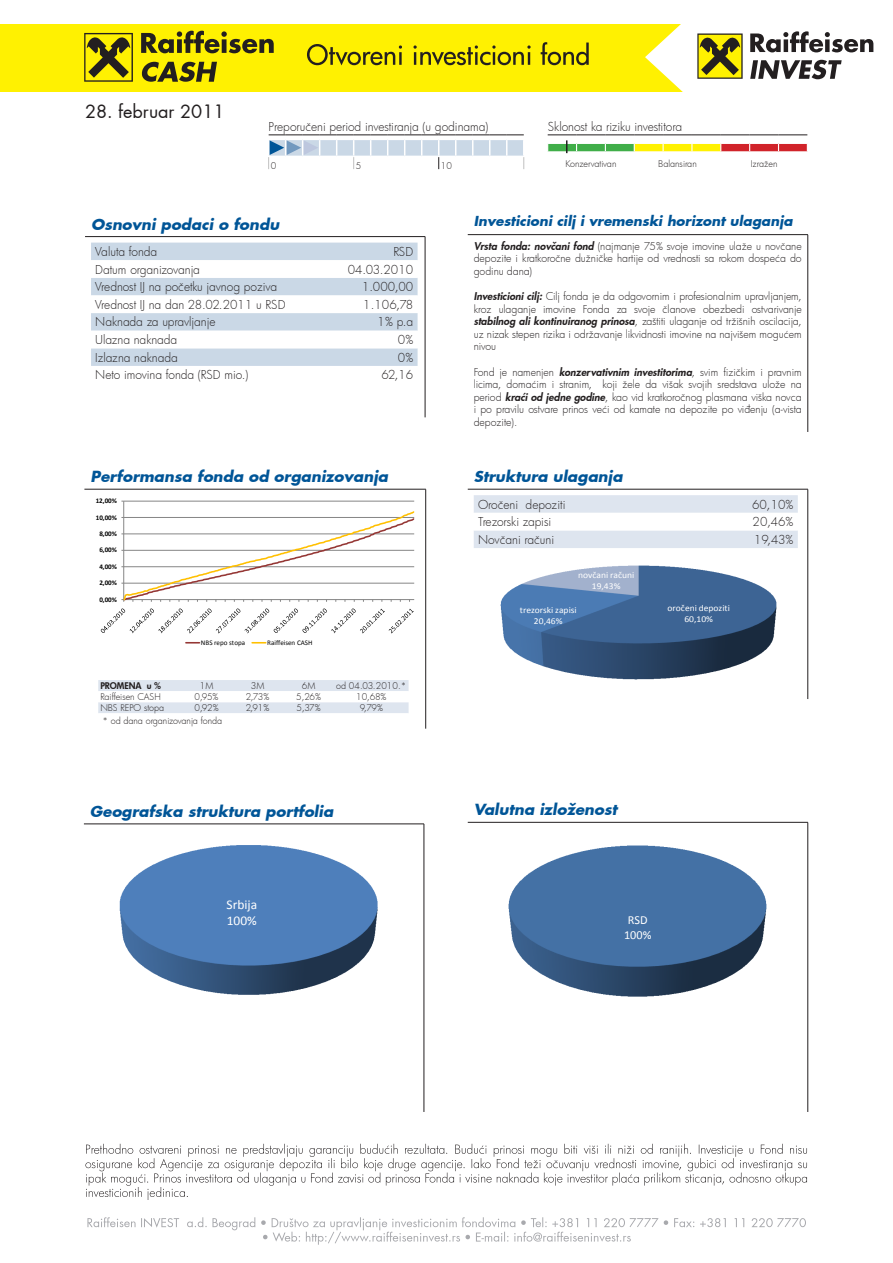
<style>
.page{position:relative;width:893px;height:1263px;background:#fff}
.page>*{position:absolute;margin:0;border:0;box-sizing:border-box;transform-origin:0 0}
.t1{font:18px "Futura CE";color:#231f20}
.t2{font:italic 700 15px "Futura CE";color:#005597}
.t3{font:italic 700 13.5px "Futura CE";color:#005597}
.t4{font:13.35px/16.2px "Calibri";color:#fff}
.t5{font:12.3px/15px "Calibri";color:#fff;text-align:center}
.t6{font:300 12px "Futura";letter-spacing:-.005em;color:#231f20}
.t7{font:300 10.5px/12.6px "Futura";color:#231f20;text-align:justify}
.t8{font:300 9px "Futura";color:#231f20}
.t9{font:9px/10.9px "Calibri";color:#fff;text-align:center;scale:1.06 1}
.t10{font:800 9px "Futura";letter-spacing:-.005em;color:#231f20}
.t11{font:700 7.05px "Calibri";color:#000}
.t12{font:7.05px "Calibri";color:#000}
.s1{font-family:"Futura CE";font-weight:800;font-style:italic}
</style>
<div class="page">
<hr style="left:85px;top:236px;width:340px;height:1px;background:#231f20">
<hr style="left:425px;top:237px;width:1px;height:180px;background:#231f20">
<svg style="left:91px;top:243px;width:327px;height:123px"></svg>
<hr style="left:468px;top:234px;width:340px;height:1px;background:#231f20">
<hr style="left:807px;top:235px;width:1px;height:197px;background:#231f20">
<hr style="left:84px;top:489px;width:342px;height:1px;background:#231f20">
<hr style="left:425px;top:489px;width:1px;height:240px;background:#231f20">
<hr style="left:124px;top:501px;width:290px;height:1px;background:#868686">
<hr style="left:123px;top:501px;width:1px;height:99px;background:#868686">
<svg style="left:121px;top:510px;width:294px;height:92px"></svg>
<svg style="left:101px;top:608px;width:313px;height:25px"></svg>
<svg style="left:186px;top:642px;width:13px;height:1px"></svg>
<svg style="left:252px;top:642px;width:14px;height:1px"></svg>
<hr style="left:468px;top:822px;width:340px;height:1px;background:#231f20">
<hr style="left:807px;top:822px;width:1px;height:290px;background:#231f20">
<img style="left:508px;top:845px;width:259px;height:152px">
<hr style="left:84px;top:824px;width:340px;height:1px;background:#231f20">
<hr style="left:424px;top:824px;width:1px;height:288px;background:#231f20">
<img style="left:119px;top:845px;width:259px;height:150px">
<hr style="left:468px;top:489px;width:340px;height:1px;background:#231f20">
<hr style="left:807px;top:489px;width:1px;height:210px;background:#231f20">
<svg style="left:474px;top:495px;width:324px;height:53px"></svg>
<img style="left:500px;top:565px;width:277px;height:115px">
<svg style="left:85px;top:1144px;width:722px;height:56px"></svg>
<svg style="left:98px;top:680px;width:311px;height:33px"></svg>
<div style="left:0;top:24px;width:893px;height:67px;background:#fff101"></div>
<svg style="left:645px;top:24px;width:248px;height:252px"></svg>
<svg style="left:697px;top:33px;width:46px;height:46px"></svg>
<div style="left:699px;top:35px;width:42px;height:43px;background:#fff101"></div>
<svg style="left:700px;top:37px;width:40px;height:38px"></svg>
<svg style="left:750px;top:31px;width:123px;height:21px;background:#999798"></svg>
<svg style="left:750px;top:60px;width:92px;height:19px;background:#888686"></svg>
<svg style="left:87px;top:1217px;width:719px;height:28px"></svg>
<svg style="left:307px;top:42px;width:282px;height:23px"></svg>
<svg style="left:268px;top:135px;width:256px;height:34px"></svg>
<svg style="left:547px;top:135px;width:261px;height:18px"></svg>
<div style="left:84px;top:33px;width:49px;height:49px;background:#706915"></div>
<div style="left:85px;top:34px;width:47px;height:46px;background:#fff101"></div>
<svg style="left:87px;top:37px;width:43px;height:41px"></svg>
<svg style="left:141px;top:31px;width:133px;height:22px"></svg>
<svg style="left:142px;top:62px;width:75px;height:20px"></svg>
<p class="t1" style="left:85px;top:100px;width:141px">28. februar 2011</p>
<p class="t6" style="left:269px;top:118px;width:221px">Preporučeni period investiranja (u godinama)</p>
<p class="t8" style="left:271px;top:160px;width:7px">0</p>
<p class="t8" style="left:356px;top:160px;width:7px">5</p>
<p class="t8" style="left:441px;top:160px;width:13px">10</p>
<p class="t6" style="left:548px;top:118px;width:136px">Sklonost ka riziku investitora</p>
<p class="t8" style="left:565px;top:158px;width:52px">Konzervativan</p>
<p class="t8" style="left:658px;top:158px;width:40px">Balansiran</p>
<p class="t8" style="left:751px;top:158px;width:28px">Izražen</p>
<p class="t2" style="left:91px;top:213px;width:190px">Osnovni podaci o fondu</p>
<p class="t6" style="left:95px;top:243px;width:63px">Valuta fonda</p>
<p class="t6" style="left:393px;top:243px;width:21px">RSD</p>
<p class="t6" style="left:95px;top:261px;width:106px">Datum organizovanja</p>
<p class="t6" style="left:348px;top:261px;width:67px">04.03.2010</p>
<p class="t6" style="left:95px;top:279px;width:183px">Vrednost IJ na početku javnog poziva</p>
<p class="t6" style="left:362px;top:279px;width:53px">1.000,00</p>
<p class="t6" style="left:95px;top:296px;width:192px">Vrednost IJ na dan 28.02.2011 u RSD</p>
<p class="t6" style="left:363px;top:296px;width:52px">1.106,78</p>
<p class="t6" style="left:95px;top:314px;width:122px">Naknada za upravljanje</p>
<p class="t6" style="left:378px;top:314px;width:37px">1% p.a</p>
<p class="t6" style="left:95px;top:332px;width:84px">Ulazna naknada</p>
<p class="t6" style="left:398px;top:332px;width:17px">0%</p>
<p class="t6" style="left:95px;top:349px;width:84px">Izlazna naknada</p>
<p class="t6" style="left:398px;top:349px;width:17px">0%</p>
<p class="t6" style="left:95px;top:367px;width:155px">Neto imovina fonda (RSD mio.)</p>
<p class="t6" style="left:381px;top:367px;width:33px">62,16</p>
<p class="t2" style="left:90px;top:465px;width:299px">Performansa fonda od organizovanja</p>
<p class="t11" style="left:96px;top:496px;width:23px">12,00%</p>
<p class="t11" style="left:96px;top:513px;width:23px">10,00%</p>
<p class="t11" style="left:99px;top:529px;width:19px">8,00%</p>
<p class="t11" style="left:99px;top:546px;width:19px">6,00%</p>
<p class="t11" style="left:99px;top:562px;width:19px">4,00%</p>
<p class="t11" style="left:99px;top:578px;width:19px">2,00%</p>
<p class="t11" style="left:99px;top:595px;width:19px">0,00%</p>
<p class="t12" style="left:201px;top:638px;width:46px">NBS repo stopa</p>
<p class="t12" style="left:267px;top:638px;width:47px">Raiffeisen CASH</p>
<p class="t10" style="left:100px;top:680px;width:62px">PROMENA u %</p>
<p class="t8" style="left:200px;top:680px;width:15px">1M</p>
<p class="t8" style="left:251px;top:680px;width:15px">3M</p>
<p class="t8" style="left:302px;top:680px;width:15px">6M</p>
<p class="t8" style="left:336px;top:680px;width:72px">od 04.03.2010.*</p>
<p class="t8" style="left:100px;top:691px;width:62px">Raiffeisen CASH</p>
<p class="t8" style="left:195px;top:691px;width:26px">0,95%</p>
<p class="t8" style="left:246px;top:691px;width:25px">2,73%</p>
<p class="t8" style="left:296px;top:691px;width:26px">5,26%</p>
<p class="t8" style="left:356px;top:691px;width:32px">10,68%</p>
<p class="t8" style="left:100px;top:702px;width:65px">NBS REPO stopa</p>
<p class="t8" style="left:194px;top:702px;width:26px">0,92%</p>
<p class="t8" style="left:246px;top:702px;width:25px">2,91%</p>
<p class="t8" style="left:296px;top:702px;width:26px">5,37%</p>
<p class="t8" style="left:360px;top:702px;width:25px">9,79%</p>
<p class="t8" style="left:102px;top:715px;width:121px">* od dana organizovanja fonda</p>
<p class="t2" style="left:90px;top:800px;width:245px">Geografska struktura portfolia</p>
<p class="t4" style="left:226px;top:896px;width:32px">Srbija<br>100%</p>
<p class="t3" style="left:474px;top:211px;width:320px">Investicioni cilj i vremenski horizont ulaganja</p>
<p class="t7" style="left:474px;top:239px;width:329px"><span class="s1">Vrsta fonda: novčani fond</span> (najmanje 75% svoje imovine ulaže u novčane depozite i kratkoročne dužničke hartije od vrednosti sa rokom dospeća do godinu dana)</p>
<p class="t7" style="left:474px;top:290px;width:329px"><span class="s1">Investicioni cilj:</span> Cilj fonda je da odgovornim i profesionalnim upravljanjem, kroz ulaganje imovine Fonda za svoje članove obezbedi ostvarivanje <span class="s1">stabilnog ali kontinuiranog prinosa</span>, zaštiti ulaganje od tržišnih oscilacija, uz nizak stepen rizika i održavanje likvidnosti imovine na najvišem mogućem nivou</p>
<p class="t7" style="left:474px;top:365px;width:330px">Fond je namenjen <span class="s1">konzervativnim investitorima</span>, svim fizičkim i pravnim licima, domaćim i stranim, koji žele da višak svojih sredstava ulože na period <span class="s1">kraći od jedne godine</span>, kao vid kratkoročnog plasmana viška novca i po pravilu ostvare prinos veći od kamate na depozite po viđenju (a-vista depozite).</p>
<p class="t2" style="left:474px;top:465px;width:150px">Struktura ulaganja</p>
<p class="t6" style="left:478px;top:496px;width:89px">Oročeni depoziti</p>
<p class="t6" style="left:752px;top:496px;width:43px">60,10%</p>
<p class="t6" style="left:478px;top:514px;width:75px">Trezorski zapisi</p>
<p class="t6" style="left:753px;top:514px;width:42px">20,46%</p>
<p class="t6" style="left:478px;top:531px;width:78px">Novčani računi</p>
<p class="t6" style="left:754px;top:531px;width:41px">19,43%</p>
<p class="t9" style="left:578px;top:569px;width:54px">novčani računi<br>19,43%</p>
<p class="t9" style="left:520px;top:604px;width:55px">trezorski zapisi<br>20,46%</p>
<p class="t9" style="left:668px;top:602px;width:60px">oročeni depoziti<br>60,10%</p>
<p class="t2" style="left:474px;top:798px;width:145px">Valutna izloženost</p>
<p class="t5" style="left:624px;top:911px;width:29px">RSD<br>100%</p>
</div>
